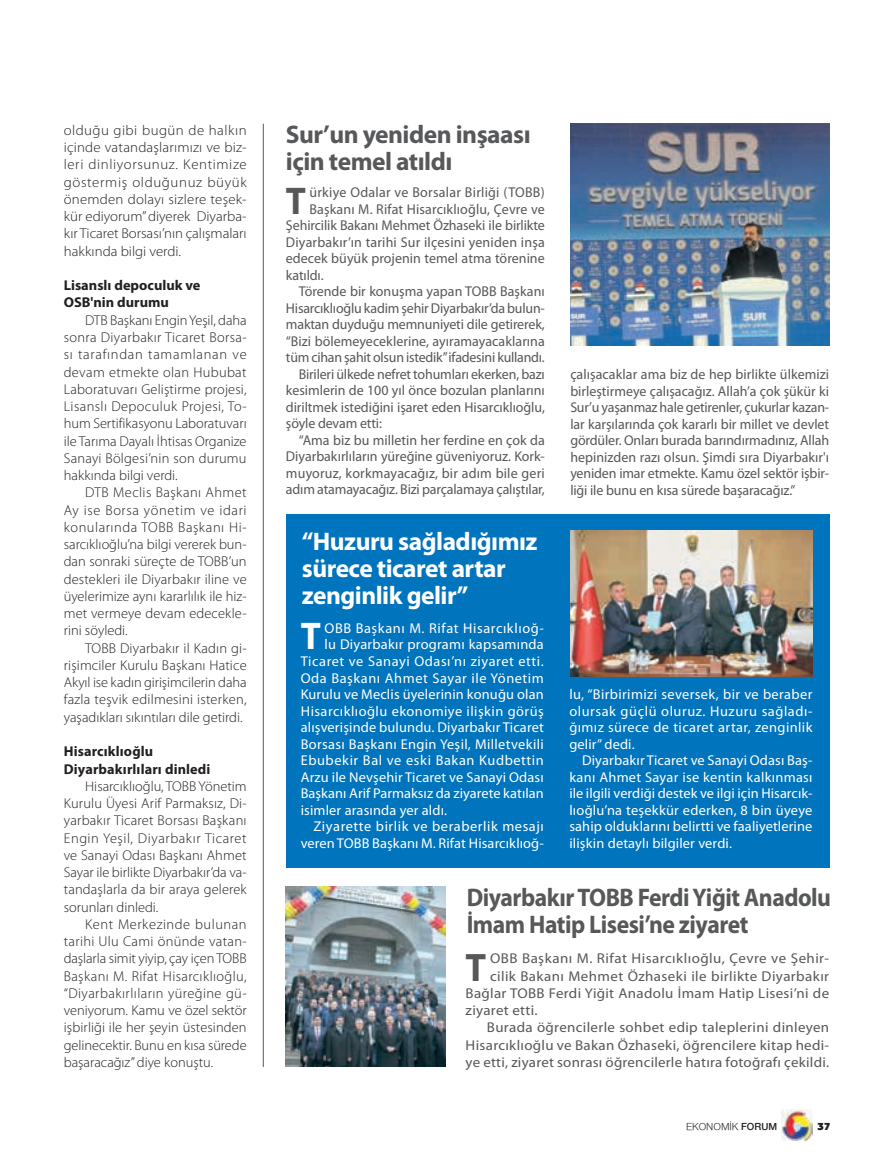
<style>
.page{position:relative;width:893px;height:1170px;background:#fff}
.page>*{position:absolute;margin:0;border:0;box-sizing:border-box;transform-origin:0 0}
.t1{font:700 39.9px "Myriad Pro";color:#57585a;scale:.95 1}
.t2{font:700 38.7px "Myriad Pro";color:#fff;scale:.95 1}
.t3{font:700 38.7px "Myriad Pro";color:#57585a;scale:.95 1}
.t4{font:700 25.5px/27px "Myriad Pro";letter-spacing:-.02em;color:#57585a;scale:.93 1}
.t5{font:700 25.5px/27px "Myriad Pro";letter-spacing:-.02em;color:#fff}
.t6{font:700 25.5px/27px "Myriad Pro";letter-spacing:-.02em;color:#57585a}
.t7{font:300 14.25px/17.2px "Myriad Pro";color:#231f20;text-align:justify}
.t8{font:14.25px/16.5px "Myriad Pro";color:#57585a;text-align:justify}
.t9{font:14.25px/16.5px "Myriad Pro";letter-spacing:.015em;color:#fff;text-align:justify}
.t10{font:300 14.25px/17.2px "Myriad Pro";color:#231f20;text-align:justify;scale:1.04 1}
.t11{font:14.25px "Myriad Pro";letter-spacing:.04em;color:#fff}
.t12{font:14.25px "Myriad Pro";letter-spacing:.02em;color:#57585a;scale:1.05 1}
.t13{font:14.25px "Myriad Pro";letter-spacing:.025em;color:#57585a;scale:1.05 1}
.t14{font:700 14.25px/17.2px "Myriad Pro";letter-spacing:.01em;color:#231f20}
.t15{font:14.25px "Myriad Pro";color:#57585a;scale:1.05 1}
.t16{font:14.25px "Myriad Pro";letter-spacing:.03em;color:#57585a;scale:1.05 1}
.t17{font:14.25px "Myriad Pro";letter-spacing:.02em;color:#57585a}
.t18{font:14.25px "Myriad Pro";letter-spacing:.035em;color:#fff}
.t19{font:10.5px "Nimbus Sans Novus";color:#231f20}
.t20{font:900 10.5px "PF Agora Sans Pro";color:#231f20}
.s1{font-weight:600}
</style>
<div class="page">
<img style="left:570px;top:124px;width:259px;height:221px">
<img style="left:781px;top:1109px;width:31px;height:31px">
<div style="left:286px;top:514px;width:543px;height:353px;background:#0074bc"></div>
<hr style="left:263px;top:124px;width:1px;height:942px;background:#57585a">
<img style="left:570px;top:530px;width:242px;height:146px">
<img style="left:286px;top:886px;width:160px;height:180px">
<p class="t10" style="left:64px;top:123px;width:177px">olduğu gibi bugün de halkın içinde vatandaşlarımızı ve biz&shy;leri dinliyorsunuz. Kentimize göstermiş olduğunuz büyük önemden dolayı sizlere teşek&shy;kür ediyorum” diyerek Diyarba&shy;kır Ticaret Borsası’nın çalışmaları hakkında bilgi verdi.</p>
<p class="t14" style="left:64px;top:278px;width:138px">Lisanslı depoculuk ve<br>OSB'nin durumu</p>
<p class="t7" style="left:64px;top:312px;width:184px;text-indent:21px">DTB Başkanı Engin Yeşil, daha sonra Diyarbakır Ticaret Borsa&shy;sı tarafından tamamlanan ve devam etmekte olan Hububat Laboratuvarı Geliştirme projesi, Lisanslı Depoculuk Projesi, To&shy;hum Sertifikasyonu Laboratuvarı ile Tarıma Dayalı İhtisas Organize Sanayi Bölgesi’nin son durumu hakkında bilgi verdi.</p>
<p class="t7" style="left:64px;top:485px;width:184px;text-indent:21px">DTB Meclis Başkanı Ahmet Ay ise Borsa yönetim ve idari konularında TOBB Başkanı Hi&shy;sarcıklıoğlu’na bilgi vererek bun&shy;dan sonraki süreçte de TOBB’un destekleri ile Diyarbakır iline ve üyelerimize aynı kararlılık ile hiz&shy;met vermeye devam edecekle&shy;rini söyledi.</p>
<p class="t7" style="left:64px;top:640px;width:184px;text-indent:21px">TOBB Diyarbakır il Kadın gi&shy;rişimciler Kurulu Başkanı Hatice Akyıl ise kadın girişimcilerin daha fazla teşvik edilmesini isterken, yaşadıkları sıkıntıları dile getirdi.</p>
<p class="t14" style="left:64px;top:744px;width:148px">Hisarcıklıoğlu<br>Diyarbakırlıları dinledi</p>
<p class="t7" style="left:64px;top:778px;width:184px;text-indent:21px">Hisarcıklıoğlu, TOBB Yönetim Kurulu Üyesi Arif Parmaksız, Di&shy;yarbakır Ticaret Borsası Başkanı Engin Yeşil, Diyarbakır Ticaret ve Sanayi Odası Başkanı Ahmet Sayar ile birlikte Diyarbakır’da va&shy;tandaşlarla da bir araya gelerek sorunları dinledi.</p>
<p class="t7" style="left:64px;top:916px;width:184px;text-indent:21px">Kent Merkezinde bulunan tarihi Ulu Cami önünde vatan&shy;daşlarla simit yiyip, çay içen TOBB Başkanı M. Rifat Hisarcıklıoğlu, “Diyarbakırlıların yüreğine gü&shy;veniyorum. Kamu ve özel sektör işbirliği ile her şeyin üstesinden gelinecektir. Bunu en kısa sürede başaracağız” diye konuştu.</p>
<h3 class="t6" style="left:286px;top:123px;width:246px">Sur’un yeniden inşaası için temel atıldı</h3>
<h2 class="t3" style="left:286px;top:186px;width:23px">T</h2>
<p class="t17" style="left:309px;top:187px;width:237px">ürkiye Odalar ve Borsalar Birliği (TOBB)</p>
<p class="t8" style="left:309px;top:202px;width:237px">Başkanı M. Rifat Hisarcıklıoğlu, Çevre ve</p>
<p class="t8" style="left:286px;top:218px;width:260px">Şehircilik Bakanı Mehmet Özhaseki ile birlikte</p>
<p class="t8" style="left:286px;top:235px;width:260px">Diyarbakır’ın tarihi Sur ilçesini yeniden inşa</p>
<p class="t8" style="left:286px;top:251px;width:260px">edecek büyük projenin temel atma törenine</p>
<p class="t8" style="left:286px;top:268px;width:39px">katıldı.</p>
<p class="t8" style="left:299px;top:284px;width:248px">Törende bir konuşma yapan TOBB Başkanı</p>
<p class="t8" style="left:286px;top:301px;width:260px">Hisarcıklıoğlu kadim şehir Diyarbakır’da bulun-</p>
<p class="t8" style="left:286px;top:317px;width:260px">maktan duyduğu memnuniyeti dile getirerek,</p>
<p class="t8" style="left:286px;top:334px;width:260px">“Bizi bölemeyeceklerine, ayıramayacaklarına</p>
<p class="t8" style="left:286px;top:350px;width:260px">tüm cihan şahit olsun istedik” ifadesini kullandı.</p>
<p class="t8" style="left:299px;top:367px;width:248px">Birileri ülkede nefret tohumları ekerken, bazı</p>
<p class="t8" style="left:286px;top:383px;width:260px">kesimlerin de 100 yıl önce bozulan planlarını</p>
<p class="t8" style="left:286px;top:400px;width:260px">diriltmek istediğini işaret eden Hisarcıklıoğlu,</p>
<p class="t8" style="left:286px;top:416px;width:97px">şöyle devam etti:</p>
<p class="t8" style="left:299px;top:433px;width:248px">“Ama biz bu milletin her ferdine en çok da</p>
<p class="t8" style="left:286px;top:449px;width:260px">Diyarbakırlıların yüreğine güveniyoruz. Kork-</p>
<p class="t8" style="left:286px;top:466px;width:260px">muyoruz, korkmayacağız, bir adım bile geri</p>
<p class="t8" style="left:286px;top:482px;width:260px">adım atamayacağız. Bizi parçalamaya çalıştılar,</p>
<h3 class="t5" style="left:302px;top:529px;width:237px">“Huzuru sağladığımız sürece ticaret artar zenginlik gelir”</h3>
<h2 class="t2" style="left:301px;top:621px;width:23px">T</h2>
<p class="t11" style="left:325px;top:622px;width:221px">OBB Başkanı M. Rifat Hisarcıklıoğ-</p>
<p class="t9" style="left:325px;top:637px;width:221px">lu Diyarbakır programı kapsamında</p>
<p class="t11" style="left:301px;top:655px;width:245px">Ticaret ve Sanayi Odası’nı ziyaret etti.</p>
<p class="t18" style="left:301px;top:672px;width:245px">Oda Başkanı Ahmet Sayar ile Yönetim</p>
<p class="t9" style="left:301px;top:687px;width:245px">Kurulu ve Meclis üyelerinin konuğu olan</p>
<p class="t9" style="left:301px;top:703px;width:245px">Hisarcıklıoğlu ekonomiye ilişkin görüş</p>
<p class="t9" style="left:301px;top:720px;width:245px">alışverişinde bulundu. Diyarbakır Ticaret</p>
<p class="t9" style="left:301px;top:736px;width:245px">Borsası Başkanı Engin Yeşil, Milletvekili</p>
<p class="t11" style="left:301px;top:754px;width:245px">Ebubekir Bal ve eski Bakan Kudbettin</p>
<p class="t9" style="left:301px;top:769px;width:245px">Arzu ile Nevşehir Ticaret ve Sanayi Odası</p>
<p class="t9" style="left:301px;top:786px;width:245px">Başkanı Arif Parmaksız da ziyarete katılan</p>
<p class="t9" style="left:301px;top:802px;width:148px">isimler arasında yer aldı.</p>
<p class="t11" style="left:313px;top:820px;width:232px">Ziyarette birlik ve beraberlik mesajı</p>
<p class="t9" style="left:301px;top:835px;width:245px">veren TOBB Başkanı M. Rifat Hisarcıklıoğ-</p>
<p class="t8" style="left:570px;top:367px;width:260px">çalışacaklar ama biz de hep birlikte ülkemizi birleştirmeye çalışacağız. Allah’a çok şükür ki Sur’u yaşanmaz hale getirenler, çukurlar kazan&shy;lar karşılarında çok kararlı bir millet ve devlet gördüler. Onları burada barındırmadınız, Allah hepinizden razı olsun. Şimdi sıra Diyarbakır'ı yeniden imar etmekte. Kamu özel sektör işbir&shy;liği ile bunu en kısa sürede başaracağız.”</p>
<p class="t9" style="left:569px;top:687px;width:245px">lu, “Birbirimizi seversek, bir ve beraber olursak güçlü oluruz. Huzuru sağladı&shy;ğımız sürece de ticaret artar, zenginlik gelir” dedi.</p>
<p class="t9" style="left:569px;top:753px;width:245px;text-indent:13px">Diyarbakır Ticaret ve Sanayi Odası Baş&shy;kanı Ahmet Sayar ise kentin kalkınması ile ilgili verdiği destek ve ilgi için Hisarcık&shy;lıoğlu’na teşekkür ederken, 8 bin üyeye sahip olduklarını belirtti ve faaliyetlerine ilişkin detaylı bilgiler verdi.</p>
<h3 class="t4" style="left:467px;top:885px;width:393px">Diyarbakır TOBB Ferdi Yiğit Anadolu<br>İmam Hatip Lisesi’ne ziyaret</h3>
<h1 class="t1" style="left:466px;top:951px;width:23px">T</h1>
<p class="t16" style="left:490px;top:953px;width:324px">OBB Başkanı M. Rifat Hisarcıklıoğlu, Çevre ve Şehir-</p>
<p class="t13" style="left:490px;top:970px;width:324px">cilik Bakanı Mehmet Özhaseki ile birlikte Diyarbakır</p>
<p class="t12" style="left:466px;top:987px;width:348px">Bağlar TOBB Ferdi Yiğit Anadolu İmam Hatip Lisesi’ni de</p>
<p class="t12" style="left:466px;top:1004px;width:70px">ziyaret etti.</p>
<p class="t13" style="left:487px;top:1022px;width:328px">Burada öğrencilerle sohbet edip taleplerini dinleyen</p>
<p class="t12" style="left:466px;top:1039px;width:348px">Hisarcıklıoğlu ve Bakan Özhaseki, öğrencilere kitap hedi-</p>
<p class="t15" style="left:466px;top:1056px;width:348px">ye etti, ziyaret sonrası öğrencilerle hatıra fotoğrafı çekildi.</p>
<p class="t19" style="left:686px;top:1120px;width:93px">EKONOMİK <span class="s1">FORUM</span></p>
<p class="t20" style="left:817px;top:1122px;width:15px">37</p>
</div>
